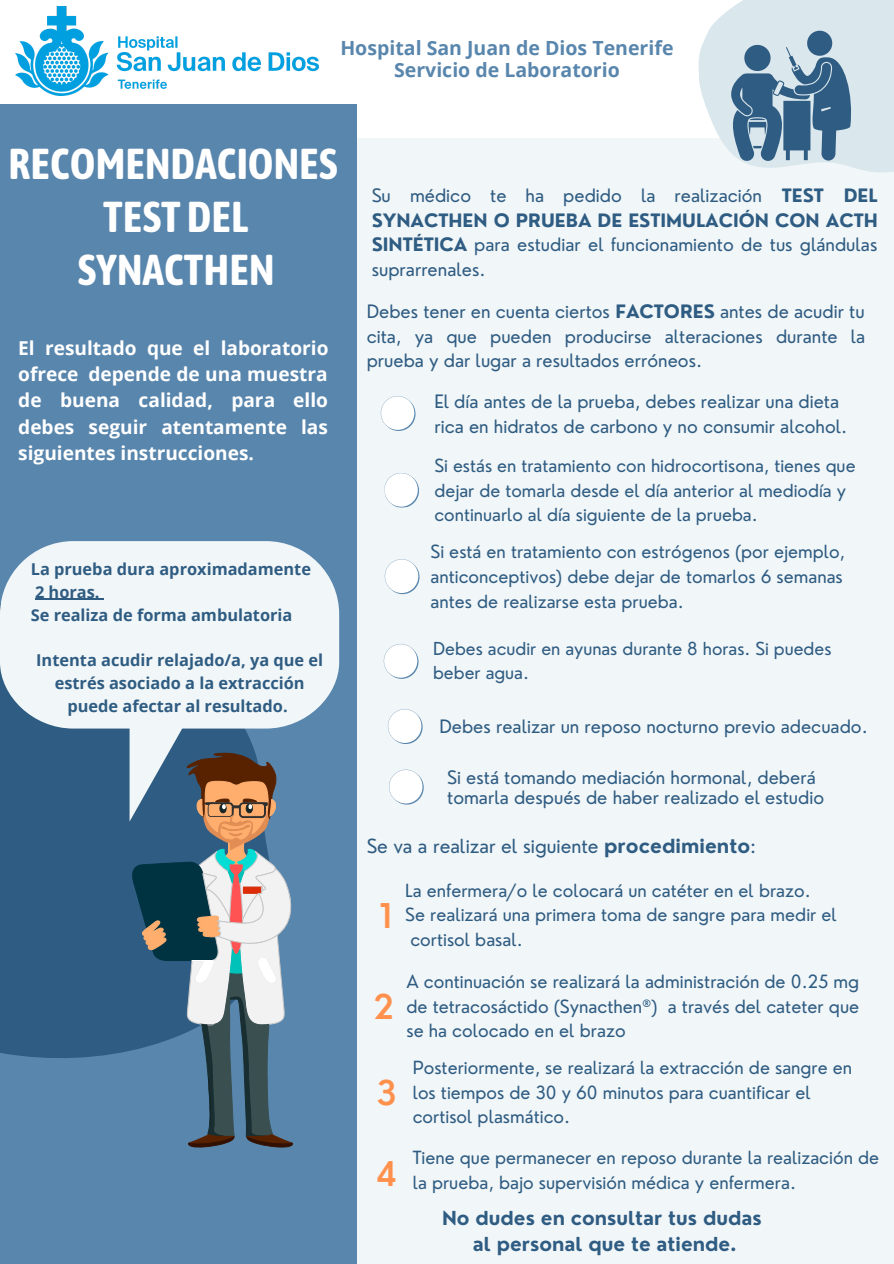
<style>
.page{position:relative;width:894px;height:1264px;background:#fff}
.page>*{position:absolute;margin:0;border:0;box-sizing:border-box;transform-origin:0 0}
.t1{font:700 43.05px/52.9px "Asap Condensed";color:#fff;text-align:center}
.t2{font:600 33.3px "Nourd";color:#ff914d}
.t3{font:700 19.5px "Open Sans";color:#5986ad}
.t4{font:700 19.05px/26.2px "Open Sans";color:#fff;text-align:justify}
.t5{font:18.9px "Nourd";color:#2f5c82}
.t6{font:700 18.75px "Nourd";color:#2f5c82}
.t7{font:18px/24.8px "Nourd";color:#2f5c82}
.t8{font:17.85px/24.8px "Nourd";color:#2f5c82;text-align:justify}
.t9{font:17.7px/24.8px "Nourd";color:#2f5c82}
.t10{font:17.55px/24.6px "Nourd";color:#2f5c82}
.t11{font:17.4px/24.5px "Nourd";color:#2f5c82}
.t12{font:700 16.35px/23px "Open Sans";color:#2f5c82}
.s1{font-weight:700}
</style>
<div class="page">
<div style="left:79px;top:138px;width:814px;height:1125px;background:#f1f6f8"></div>
<div style="left:0;top:105px;width:357px;height:1158px;background:#5986ad"></div>
<svg style="left:384px;top:559px;width:35px;height:35px"></svg>
<div style="left:0;top:821px;width:133px;height:237px;background:#2f5c82"></div>
<svg style="left:133px;top:821px;width:159px;height:326px"></svg>
<svg style="left:698px;top:0;width:195px;height:173px;background:#b0c4d2"></svg>
<svg style="left:0;top:541px;width:339px;height:280px;background:#b6c4cf"></svg>
<svg style="left:384px;top:473px;width:35px;height:35px"></svg>
<svg style="left:380px;top:396px;width:35px;height:35px"></svg>
<svg style="left:383px;top:644px;width:35px;height:35px"></svg>
<hr style="left:35px;top:598px;width:64px;height:1px;background:#2f5c82">
<svg style="left:388px;top:709px;width:34px;height:35px"></svg>
<svg style="left:389px;top:769px;width:34px;height:35px"></svg>
<img style="left:15px;top:7px;width:303px;height:89px">
<p class="t3" style="left:340px;top:35px;width:334px">Hospital San Juan de Dios Tenerife</p>
<p class="t3" style="left:394px;top:56px;width:227px">Servicio de Laboratorio</p>
<p class="t1" style="left:8px;top:137px;width:330px">RECOMENDACIONES</p>
<p class="t1" style="left:77px;top:189px;width:198px">TESTDEL<br>SYNACTHEN</p>
<p class="t4" style="left:18px;top:334px;width:312px">El resultado que el laboratorio ofrece depende de una muestra de buena calidad, para ello debes seguir atentamente las siguientes instrucciones.</p>
<p class="t12" style="left:31px;top:557px;width:282px">La prueba dura aproximadamente<br>2 horas.</p>
<p class="t12" style="left:31px;top:602px;width:263px">Se realiza de forma ambulatoria</p>
<p class="t12" style="left:36px;top:648px;width:288px;text-align:center">Intenta acudir relajado/a, ya que el estrés asociado a la extracción puede afectar al resultado.</p>
<p class="t7" style="left:371px;top:183px;width:507px;text-align:justify">Su médico te ha pedido la realización <span class="s1">TEST DEL SYNACTHEN O PRUEBA DE ESTIMULACIÓN CON ACTH SINTÉTICA</span> para estudiar el funcionamiento de tus glándulas suprarrenales.</p>
<p class="t7" style="left:366px;top:298px;width:500px;text-align:justify">Debes tener en cuenta ciertos <span class="s1">FACTORES</span> antes de acudir tu cita, ya que pueden producirse alteraciones durante la prueba y dar lugar a resultados erróneos.</p>
<p class="t7" style="left:434px;top:388px;width:414px">El día antes de la prueba, debes realizar una dieta rica en hidratos de carbono y no consumir alcohol.</p>
<p class="t10" style="left:434px;top:453px;width:422px">Si estás en tratamiento con hidrocortisona, tienes que dejar de tomarla desde el día anterior al mediodía y continuarlo al día siguiente de la prueba.</p>
<p class="t9" style="left:430px;top:539px;width:416px">Si está en tratamiento con estrógenos (por ejemplo, anticonceptivos) debe dejar de tomarlos 6 semanas antes de realizarse esta prueba.</p>
<p class="t11" style="left:433px;top:635px;width:400px">Debes acudir en ayunas durante 8 horas. Si puedes beber agua.</p>
<p class="t7" style="left:439px;top:714px;width:430px">Debes realizar un reposo nocturno previo adecuado.</p>
<p class="t7" style="left:447px;top:766px;width:378px;line-height:20.2px">Si está tomando mediación hormonal, deberá tomarla después de haber realizado el estudio</p>
<p class="t5" style="left:366px;top:833px;width:391px">Se va a realizar el siguiente <span class="s1">procedimiento</span>:</p>
<p class="t2" style="left:379px;top:894px;width:14px">1</p>
<p class="t2" style="left:373px;top:985px;width:22px">2</p>
<p class="t2" style="left:376px;top:1071px;width:22px">3</p>
<p class="t2" style="left:376px;top:1152px;width:23px">4</p>
<p class="t9" style="left:405px;top:877px;width:407px">La enfermera/o le colocará un catéter en el brazo.</p>
<p class="t9" style="left:405px;top:902px;width:433px">Se realizará una primera toma de sangre para medir el cortisol basal.</p>
<p class="t8" style="left:406px;top:968px;width:454px">A continuación se realizará la administración de 0.25 mg de tetracosáctido (Synacthen®) a través del cateter que se ha colocado en el brazo</p>
<p class="t9" style="left:412px;top:1054px;width:441px">Posteriormente, se realizará la extracción de sangre en los tiempos de 30 y 60 minutos para cuantificar el cortisol plasmático.</p>
<p class="t9" style="left:412px;top:1145px;width:468px">Tiene que permanecer en reposo durante la realización de la prueba, bajo supervisión médica y enfermera.</p>
<p class="t6" style="left:442px;top:1206px;width:321px">No dudes en consultar tus dudas</p>
<p class="t6" style="left:473px;top:1232px;width:265px">al personal que te atiende.</p>
</div>
